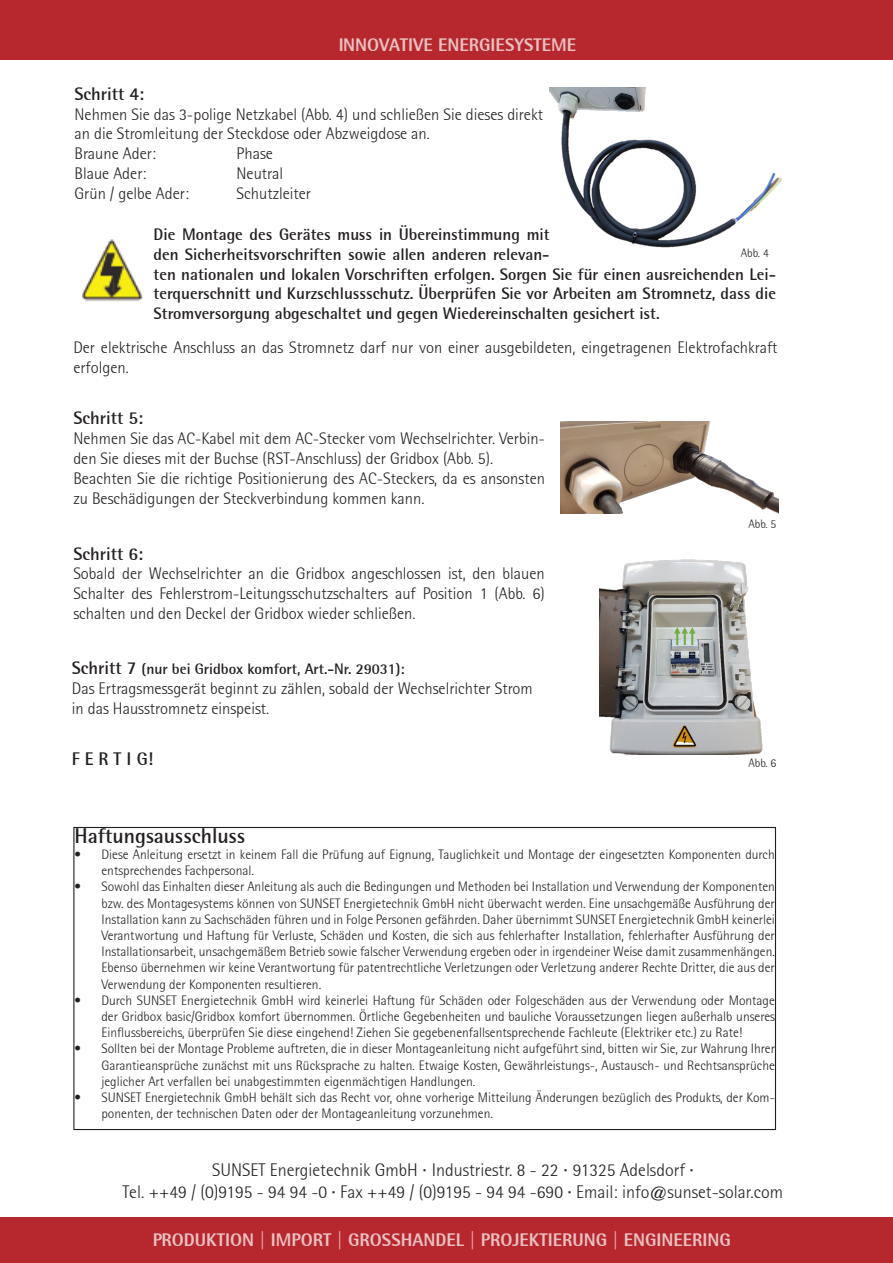
<style>
.page{position:relative;width:893px;height:1263px;background:#fff}
.page>*{position:absolute;margin:0;border:0;box-sizing:border-box;transform-origin:0 0}
.t1{font:700 21px "Rotis Semi Sans";color:#231f20}
.t2{font:300 18px "Rotis Semisans";color:#231f20}
.t3{font:800 18px "Rotis Semi Sans";color:#fff}
.t4{font:700 18px "Rotis Semi Sans";color:#231f20}
.t5{font:300 16.5px/19.8px "Rotis Semisans";color:#231f20}
.t6{font:700 16.5px/19.8px "Rotis Semi Sans";color:#231f20}
.t7{font:700 15px "Rotis Semi Sans";color:#231f20}
.t8{font:300 13.5px/16.2px "Rotis Semisans";color:#231f20;text-align:justify}
.t9{font:300 12px "Rotis Semisans";color:#231f20}
.s1{font-size:18px}
.s2{font-family:"Rotis Semi Sans";font-weight:700}
</style>
<div class="page">
<img style="left:560px;top:421px;width:219px;height:92px">
<img style="left:600px;top:560px;width:163px;height:194px">
<svg style="left:674px;top:627px;width:21px;height:18px"></svg>
<div style="left:0;top:0;width:893px;height:60px;background:#b7282e"></div>
<div style="left:0;top:1217px;width:893px;height:46px;background:#b7282e"></div>
<img style="left:550px;top:87px;width:232px;height:161px">
<img style="left:82px;top:239px;width:61px;height:62px">
<h2 class="t3" style="left:338px;top:33px;width:239px">INNOVATIVE ENERGIESYSTEME</h2>
<p class="t4" style="left:74px;top:83px;width:71px">Schritt 4:</p>
<p class="t5" style="left:74px;top:104px;width:470px">Nehmen Sie das 3-polige Netzkabel (Abb. 4) und schließen Sie dieses direkt an die Stromleitung der Steckdose oder Abzweigdose an.</p>
<p class="t5" style="left:74px;top:144px;width:83px">Braune Ader:</p>
<p class="t5" style="left:236px;top:144px;width:38px">Phase</p>
<p class="t5" style="left:74px;top:164px;width:74px">Blaue Ader:</p>
<p class="t5" style="left:236px;top:164px;width:48px">Neutral</p>
<p class="t5" style="left:74px;top:183px;width:116px">Grün / gelbe Ader:</p>
<p class="t5" style="left:236px;top:183px;width:76px">Schutzleiter</p>
<p class="t6" style="left:154px;top:224px;width:624px">Die Montage des Gerätes muss in Übereinstimmung mit<br>den Sicherheitsvorschriften sowie allen anderen relevan-<br>ten nationalen und lokalen Vorschriften erfolgen. Sorgen Sie für einen ausreichenden Lei&shy;terquerschnitt und Kurzschlussschutz. Überprüfen Sie vor Arbeiten am Stromnetz, dass die Stromversorgung abgeschaltet und gegen Wiedereinschalten gesichert ist.</p>
<p class="t5" style="left:73px;top:337px;width:706px">Der elektrische Anschluss an das Stromnetz darf nur von einer ausgebildeten, eingetragenen Elektrofachkraft erfolgen.</p>
<p class="t9" style="left:741px;top:246px;width:30px">Abb. 4</p>
<p class="t4" style="left:73px;top:407px;width:71px">Schritt 5:</p>
<p class="t5" style="left:73px;top:429px;width:473px">Nehmen Sie das AC-Kabel mit dem AC-Stecker vom Wechselrichter. Verbin&shy;den Sie dieses mit der Buchse (RST-Anschluss) der Gridbox (Abb. 5).</p>
<p class="t5" style="left:73px;top:468px;width:473px">Beachten Sie die richtige Positionierung des AC-Steckers, da es ansonsten zu Beschädigungen der Steckverbindung kommen kann.</p>
<p class="t4" style="left:73px;top:542px;width:71px">Schritt 6:</p>
<p class="t5" style="left:73px;top:564px;width:473px;text-align:justify">Sobald der Wechselrichter an die Gridbox angeschlossen ist, den blauen Schalter des Fehlerstrom-Leitungsschutzschalters auf Position 1 (Abb. 6) schalten und den Deckel der Gridbox wieder schließen.</p>
<p class="t7" style="left:72px;top:660px;width:334px"><span class="s1">Schritt 7</span> (nur bei Gridbox komfort, Art.-Nr. 29031):</p>
<p class="t5" style="left:72px;top:678px;width:462px">Das Ertragsmessgerät beginnt zu zählen, sobald der Wechselrichter Strom in das Hausstromnetz einspeist.</p>
<p class="t4" style="left:72px;top:748px;width:83px">F E R T I G!</p>
<p class="t9" style="left:748px;top:517px;width:30px">Abb. 5</p>
<p class="t9" style="left:748px;top:756px;width:30px">Abb. 6</p>
<p class="t1" style="left:74px;top:823px;width:173px">Haftungsausschluss</p>
<p class="t8" style="left:101px;top:846px;width:675px;text-indent:-27px">• Diese Anleitung ersetzt in keinem Fall die Prüfung auf Eignung, Tauglichkeit und Montage der eingesetzten Komponenten durch entsprechendes Fachpersonal.</p>
<p class="t8" style="left:101px;top:879px;width:675px;text-indent:-27px">• Sowohl das Einhalten dieser Anleitung als auch die Bedingungen und Methoden bei Installation und Verwendung der Komponenten bzw. des Montagesystems können von SUNSET Energietechnik GmbH nicht überwacht werden. Eine unsachgemäße Ausführung der Installation kann zu Sachschäden führen und in Folge Personen gefährden. Daher übernimmt SUNSET Energietechnik GmbH keinerlei Verantwortung und Haftung für Verluste, Schäden und Kosten, die sich aus fehlerhafter Installation, fehlerhafter Ausführung der Installationsarbeit, unsachgemäßem Betrieb sowie falscher Verwendung ergeben oder in irgendeiner Weise damit zusammenhängen.<br>Ebenso übernehmen wir keine Verantwortung für patentrechtliche Verletzungen oder Verletzung anderer Rechte Dritter, die aus der Verwendung der Komponenten resultieren.</p>
<p class="t8" style="left:101px;top:992px;width:675px;text-indent:-27px">• Durch SUNSET Energietechnik GmbH wird keinerlei Haftung für Schäden oder Folgeschäden aus der Verwendung oder Montage der Gridbox basic/Gridbox komfort übernommen. Örtliche Gegebenheiten und bauliche Voraussetzungen liegen außerhalb unseres Einflussbereichs, überprüfen Sie diese eingehend! Ziehen Sie gegebenenfallsentsprechende Fachleute (Elektriker etc.) zu Rate!</p>
<p class="t8" style="left:101px;top:1041px;width:675px;text-indent:-27px">• Sollten bei der Montage Probleme auftreten, die in dieser Montageanleitung nicht aufgeführt sind, bitten wir Sie, zur Wahrung Ihrer Garantieansprüche zunächst mit uns Rücksprache zu halten. Etwaige Kosten, Gewährleistungs-, Austausch- und Rechtsansprüche jeglicher Art verfallen bei unabgestimmten eigenmächtigen Handlungen.</p>
<p class="t8" style="left:101px;top:1089px;width:675px;text-indent:-27px">• SUNSET Energietechnik GmbH behält sich das Recht vor, ohne vorherige Mitteilung Änderungen bezüglich des Produkts, der Kom&shy;ponenten, der technischen Daten oder der Montageanleitung vorzunehmen.</p>
<p class="t2" style="left:212px;top:1159px;width:483px">SUNSET Energietechnik GmbH <span class="s2">·</span> Industriestr. 8 - 22 <span class="s2">·</span> 91325 Adelsdorf <span class="s2">·</span></p>
<p class="t2" style="left:123px;top:1181px;width:662px">Tel. ++49 / (0)9195 - 94 94 -0 <span class="s2">·</span> Fax ++49 / (0)9195 - 94 94 -690 <span class="s2">·</span> Email: info@sunset-solar.com</p>
<h2 class="t3" style="left:152px;top:1228px;width:580px">PRODUKTION | IMPORT | GROSSHANDEL | PROJEKTIERUNG | ENGINEERING</h2>
</div>
